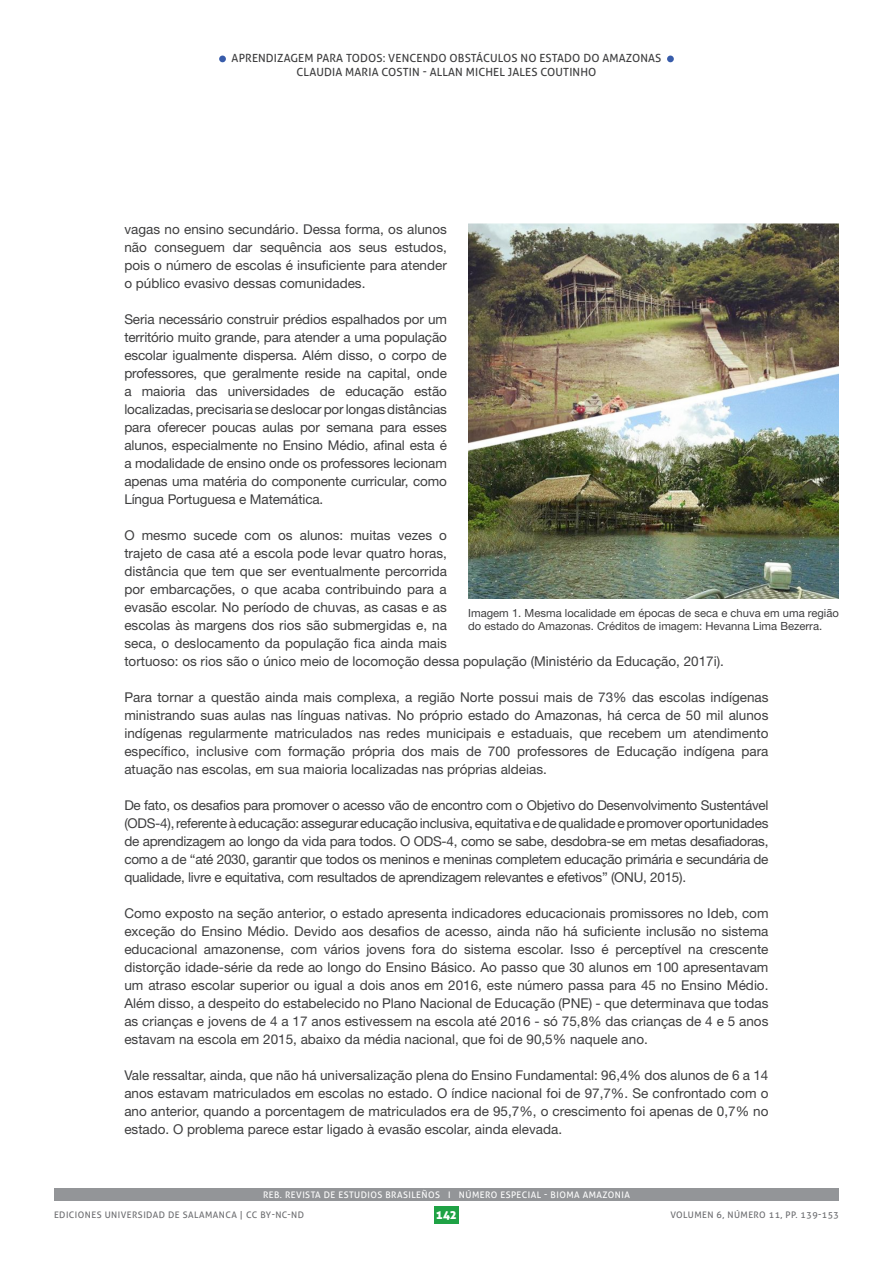
<style>
.page{position:relative;width:893px;height:1263px;background:#fff}
.page>*{position:absolute;margin:0;border:0;box-sizing:border-box;transform-origin:0 0}
.t1{font:13.5px/18px "Helvetica Neue";color:#3e3e3f;text-align:justify}
.t2{font:12px "Aller Display";color:#fff}
.t3{font:11.25px/13.5px "Helvetica Neue";color:#3e3e3f}
.t4{font:11.25px "Aller";letter-spacing:.01em;color:#3e3e3f}
.t5{font:9px "Aller";letter-spacing:.05em;color:#6c6d70}
.t6{font:9px "Aller";letter-spacing:.05em;color:#fff}
</style>
<div class="page">
<div style="left:54px;top:1188px;width:785px;height:13px;background:#939598"></div>
<div style="left:434px;top:1206px;width:25px;height:18px;background:#1fa245"></div>
<div style="left:219px;top:56px;width:7px;height:6px;background:#385caa;border-radius:50%"></div>
<div style="left:667px;top:56px;width:7px;height:6px;background:#385caa;border-radius:50%"></div>
<img style="left:468px;top:224px;width:371px;height:374px">
<p class="t4" style="left:232px;top:51px;width:431px">APRENDIZAGEM PARA TODOS: VENCENDO OBSTÁCULOS NO ESTADO DO AMAZONAS</p>
<p class="t4" style="left:297px;top:65px;width:301px">CLAUDIA MARIA COSTIN - ALLAN MICHEL JALES COUTINHO</p>
<p class="t1" style="left:124px;top:220px;width:324px">vagas no ensino secundário. Dessa forma, os alunos não conseguem dar sequência aos seus estudos, pois o número de escolas é insuficiente para atender o público evasivo dessas comunidades.</p>
<p class="t1" style="left:124px;top:310px;width:324px">Seria necessário construir prédios espalhados por um território muito grande, para atender a uma população escolar igualmente dispersa. Além disso, o corpo de professores, que geralmente reside na capital, onde a maioria das universidades de educação estão localizadas, precisaria se deslocar por longas distâncias para oferecer poucas aulas por semana para esses alunos, especialmente no Ensino Médio, afinal esta é a modalidade de ensino onde os professores lecionam apenas uma matéria do componente curricular, como Língua Portuguesa e Matemática.</p>
<p class="t1" style="left:124px;top:526px;width:601px;text-align:left">O mesmo sucede com os alunos: muitas vezes o<br>trajeto de casa até a escola pode levar quatro horas,<br>distância que tem que ser eventualmente percorrida<br>por embarcações, o que acaba contribuindo para a<br>evasão escolar. No período de chuvas, as casas e as<br>escolas às margens dos rios são submergidas e, na<br>seca, o deslocamento da população fica ainda mais<br>tortuoso: os rios são o único meio de locomoção dessa população (Ministério da Educação, 2017i).</p>
<p class="t1" style="left:124px;top:688px;width:646px">Para tornar a questão ainda mais complexa, a região Norte possui mais de 73% das escolas indígenas ministrando suas aulas nas línguas nativas. No próprio estado do Amazonas, há cerca de 50 mil alunos indígenas regularmente matriculados nas redes municipais e estaduais, que recebem um atendimento específico, inclusive com formação própria dos mais de 700 professores de Educação indígena para atuação nas escolas, em sua maioria localizadas nas próprias aldeias.</p>
<p class="t1" style="left:124px;top:796px;width:646px">De fato, os desafios para promover o acesso vão de encontro com o Objetivo do Desenvolvimento Sustentável (ODS-4), referente à educação: assegurar educação inclusiva, equitativa e de qualidade e promover oportunidades de aprendizagem ao longo da vida para todos. O ODS-4, como se sabe, desdobra-se em metas desafiadoras, como a de “até 2030, garantir que todos os meninos e meninas completem educação primária e secundária de qualidade, livre e equitativa, com resultados de aprendizagem relevantes e efetivos” (ONU, 2015).</p>
<p class="t1" style="left:124px;top:904px;width:646px">Como exposto na seção anterior, o estado apresenta indicadores educacionais promissores no Ideb, com exceção do Ensino Médio. Devido aos desafios de acesso, ainda não há suficiente inclusão no sistema educacional amazonense, com vários jovens fora do sistema escolar. Isso é perceptível na crescente distorção idade-série da rede ao longo do Ensino Básico. Ao passo que 30 alunos em 100 apresentavam um atraso escolar superior ou igual a dois anos em 2016, este número passa para 45 no Ensino Médio.<br>Além disso, a despeito do estabelecido no Plano Nacional de Educação (PNE) - que determinava que todas as crianças e jovens de 4 a 17 anos estivessem na escola até 2016 - só 75,8% das crianças de 4 e 5 anos estavam na escola em 2015, abaixo da média nacional, que foi de 90,5% naquele ano.</p>
<p class="t1" style="left:124px;top:1066px;width:646px">Vale ressaltar, ainda, que não há universalização plena do Ensino Fundamental: 96,4% dos alunos de 6 a 14 anos estavam matriculados em escolas no estado. O índice nacional foi de 97,7%. Se confrontado com o ano anterior, quando a porcentagem de matriculados era de 95,7%, o crescimento foi apenas de 0,7% no estado. O problema parece estar ligado à evasão escolar, ainda elevada.</p>
<p class="t3" style="left:468px;top:606px;width:372px">Imagem 1. Mesma localidade em épocas de seca e chuva em uma região do estado do Amazonas. Créditos de imagem: Hevanna Lima Bezerra.</p>
<p class="t6" style="left:263px;top:1189px;width:368px">REB. REVISTA DE ESTUDIOS BRASILEÑOS I NÚMERO ESPECIAL - BIOMA AMAZONIA</p>
<p class="t5" style="left:54px;top:1210px;width:252px">EDICIONES UNIVERSIDAD DE SALAMANCA | CC BY-NC-ND</p>
<p class="t2" style="left:436px;top:1207px;width:22px">142</p>
<p class="t5" style="left:670px;top:1210px;width:170px">VOLUMEN 6, NÚMERO 11, PP. 139-153</p>
</div>
